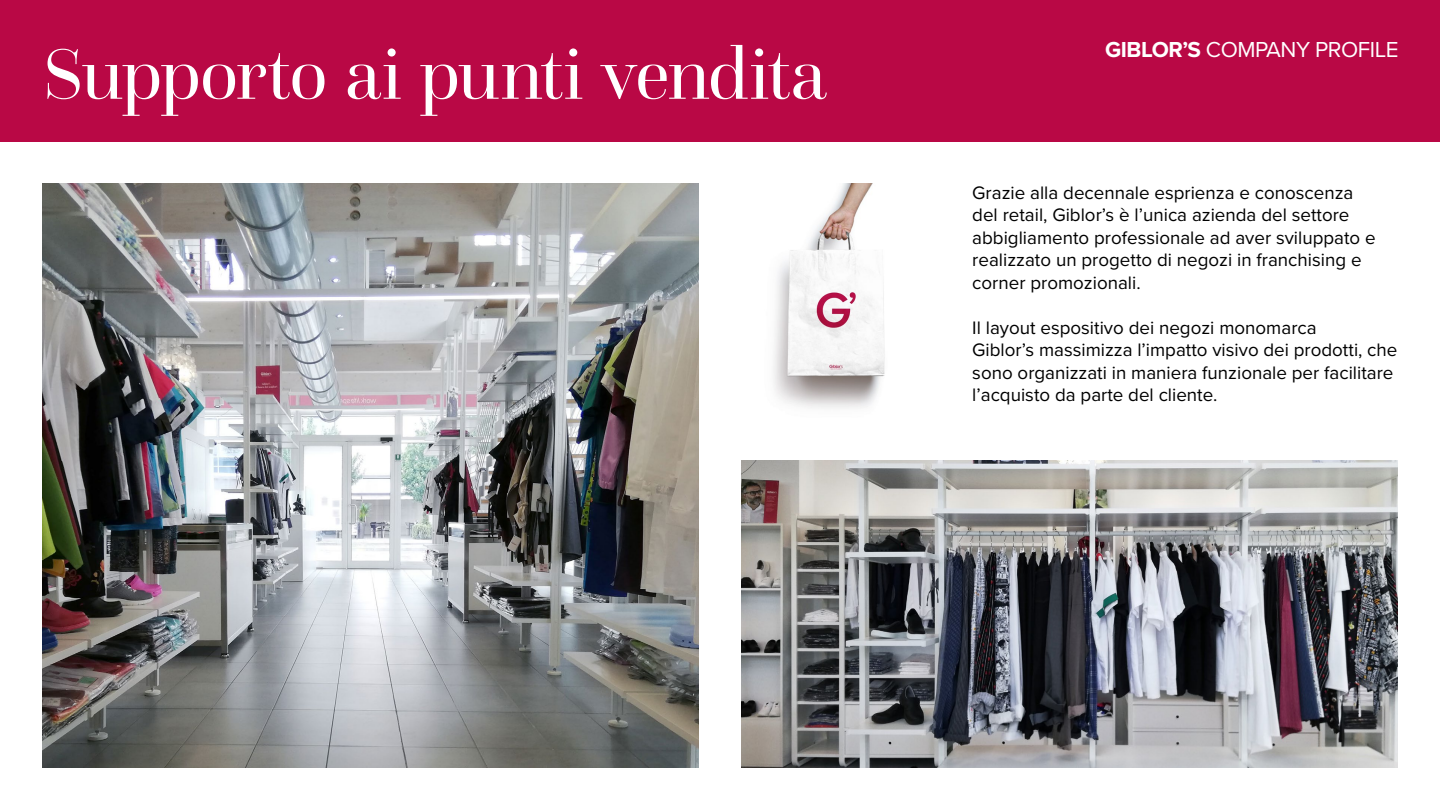
<style>
.page{position:relative;width:1440px;height:810px;background:#fff}
.page>*{position:absolute;margin:0;border:0;box-sizing:border-box;transform-origin:0 0}
.t1{font:75px "Questa Grande";letter-spacing:-.025em;color:#fff}
.t2{font:22.5px "Proxima Nova";letter-spacing:-.02em;color:#fff}
.t3{font:18.75px/22.5px "Proxima Nova";color:#000}
.s1{font-weight:700}
</style>
<div class="page">
<img style="left:741px;top:460px;width:656px;height:307px">
<img style="left:773px;top:184px;width:112px;height:224px">
<img style="left:43px;top:184px;width:656px;height:583px">
<div style="left:0;top:0;width:1440px;height:141px;background:#b90845"></div>
<h1 class="t1" style="left:43px;top:29px;width:786px">Supporto ai punti vendita</h1>
<p class="t2" style="left:1105px;top:36px;width:295px"><span class="s1">GIBLOR’S</span> COMPANY PROFILE</p>
<p class="t3" style="left:972px;top:182px;width:405px">Grazie alla decennale esprienza e conoscenza del retail, Giblor’s è l’unica azienda del settore abbigliamento professionale ad aver sviluppato e realizzato un progetto di negozi in franchising e corner promozionali.</p>
<p class="t3" style="left:972px;top:317px;width:427px">Il layout espositivo dei negozi monomarca<br>Giblor’s massimizza l’impatto visivo dei prodotti, che sono organizzati in maniera funzionale per facilitare l’acquisto da parte del cliente.</p>
</div>
